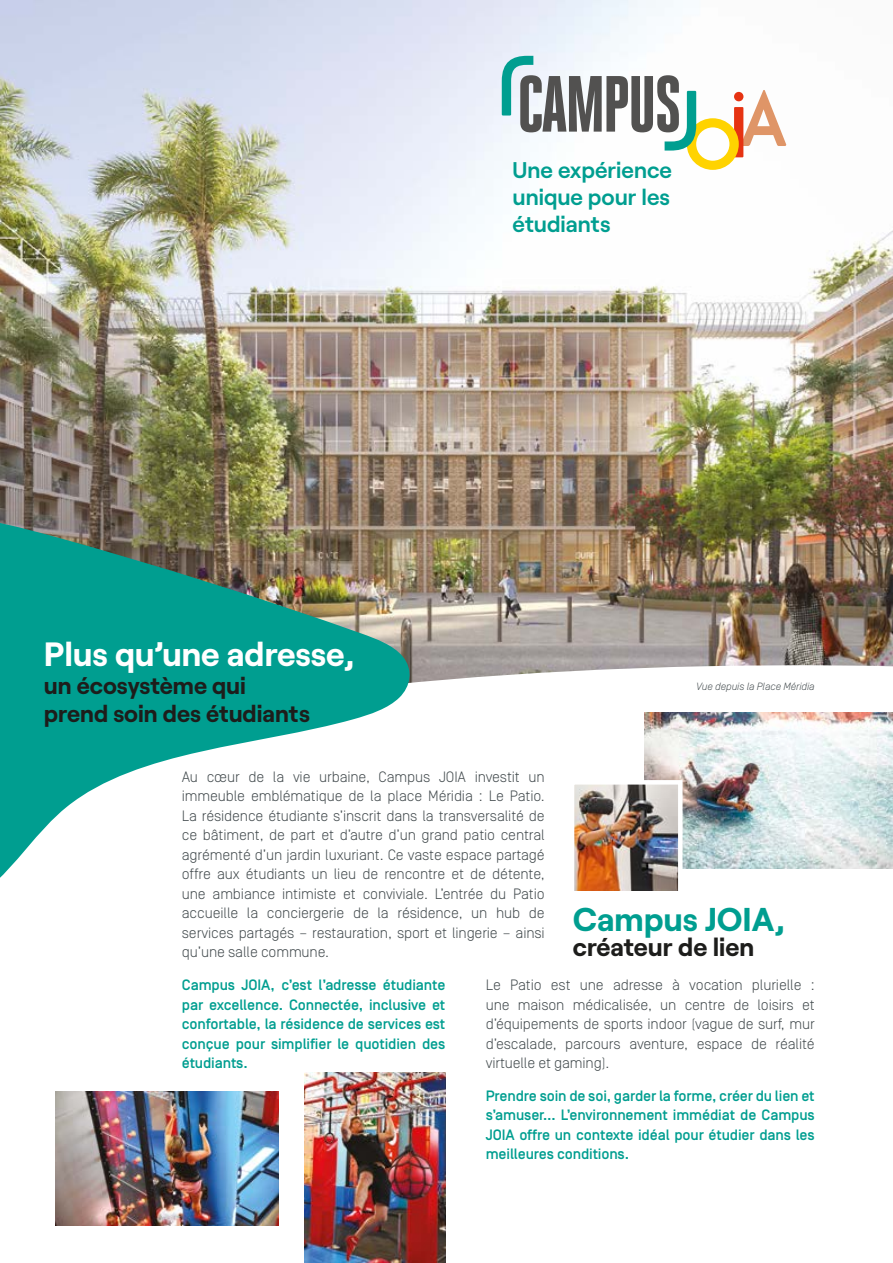
<style>
.page{position:relative;width:893px;height:1263px;background:#fff}
.page>*{position:absolute;margin:0;border:0;box-sizing:border-box;transform-origin:0 0}
.t1{font:700 33.6px "Roobert";color:#fff}
.t2{font:700 33px "Roobert";color:#009e90}
.t3{font:700 25.5px "Roobert";color:#1d1d1b}
.t4{font:700 23.85px/28px "Roobert";color:#1d1d1b}
.t5{font:600 22.65px/26.8px "Roobert";color:#009e90;text-align:justify}
.t6{font:300 15px/19.5px "Simplon Norm";letter-spacing:-.01em;color:#424a4d;text-align:justify}
.t7{font:500 15px/19.5px "Simplon Norm";letter-spacing:-.01em;color:#009e90;text-align:justify}
.t8{font:italic 300 10.5px "Simplon Norm";letter-spacing:-.01em;color:#424a4d}
</style>
<div class="page">
<img style="left:0;top:0;width:893px;height:658px">
<svg style="left:414px;top:658px;width:479px;height:122px"></svg>
<svg style="left:502px;top:56px;width:284px;height:114px"></svg>
<svg style="left:0;top:503px;width:414px;height:375px"></svg>
<img style="left:55px;top:1091px;width:223px;height:134px">
<img style="left:645px;top:713px;width:248px;height:155px">
<img style="left:305px;top:1073px;width:140px;height:190px">
<img style="left:575px;top:785px;width:102px;height:105px">
<div style="left:570px;top:780px;width:112px;height:122px;border:4px solid #fff"></div>
<h3 class="t5" style="left:513px;top:154px;width:161px">Une expérience unique pour les étudiants</h3>
<h1 class="t1" style="left:44px;top:628px;width:312px">Plus qu’une adresse,</h1>
<h3 class="t4" style="left:44px;top:669px;width:268px">un écosystème qui prend soin des étudiants</h3>
<p class="t8" style="left:696px;top:680px;width:120px">Vue depuis la Place Méridia</p>
<p class="t6" style="left:182px;top:767px;width:364px">Au cœur de la vie urbaine, Campus JOIA investit un immeuble emblématique de la place Méridia : Le Patio.<br>La résidence étudiante s’inscrit dans la transversalité de ce bâtiment, de part et d’autre d’un grand patio central agrémenté d’un jardin luxuriant. Ce vaste espace partagé offre aux étudiants un lieu de rencontre et de détente, une ambiance intimiste et conviviale. L’entrée du Patio accueille la conciergerie de la résidence, un hub de services partagés – restauration, sport et lingerie – ainsi qu’une salle commune.</p>
<p class="t6" style="left:486px;top:976px;width:330px">Le Patio est une adresse à vocation plurielle : une maison médicalisée, un centre de loisirs et d’équipements de sports indoor (vague de surf, mur d’escalade, parcours aventure, espace de réalité virtuelle et gaming).</p>
<p class="t7" style="left:486px;top:1086px;width:330px">Prendre soin de soi, garder la forme, créer du lien et s’amuser… L’environnement immédiat de Campus JOIA offre un contexte idéal pour étudier dans les meilleures conditions.</p>
<h2 class="t2" style="left:573px;top:893px;width:214px">Campus JOIA,</h2>
<h3 class="t3" style="left:573px;top:927px;width:183px">créateur de lien</h3>
<p class="t7" style="left:182px;top:976px;width:265px">Campus JOIA, c’est l’adresse étudiante par excellence. Connectée, inclusive et confortable, la résidence de services est conçue pour simplifier le quotidien des étudiants.</p>
</div>
